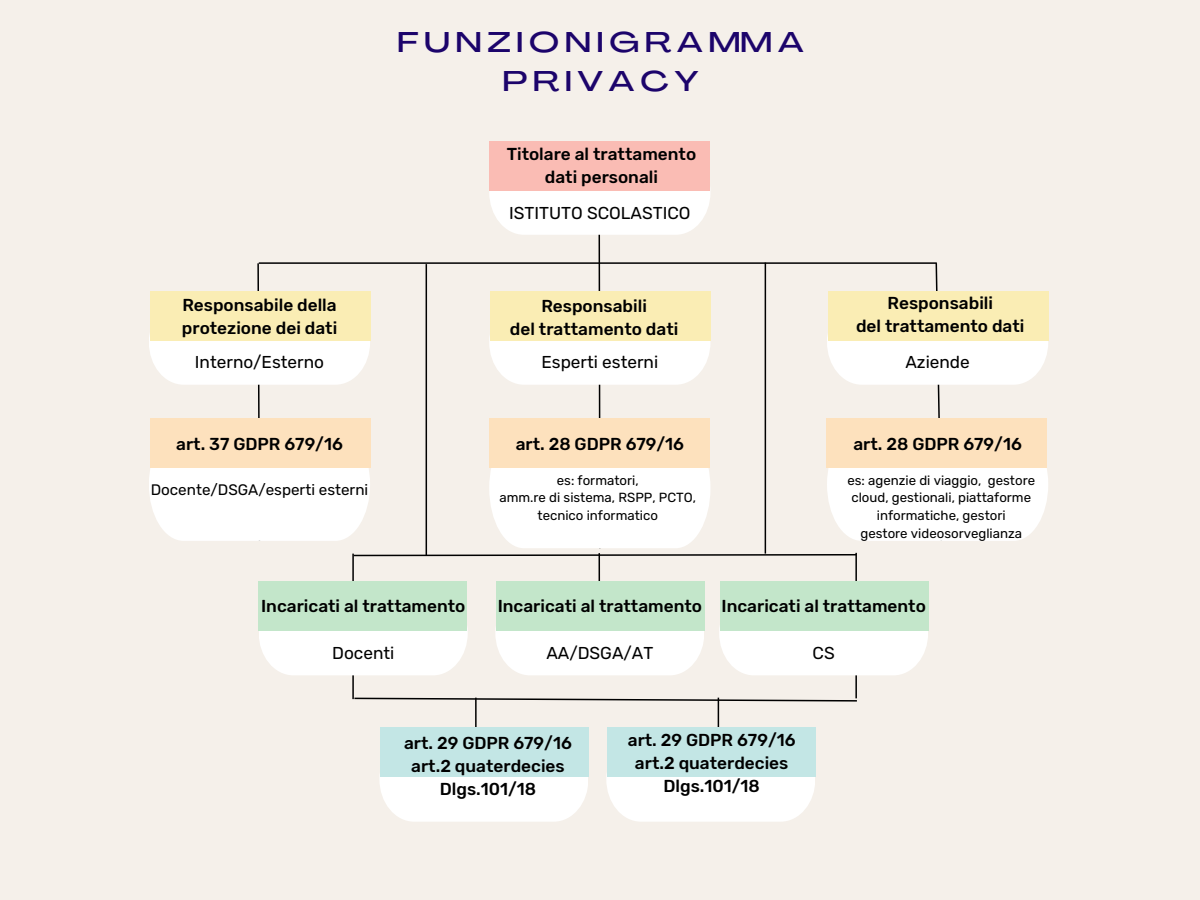
<style>
.page{position:relative;width:1200px;height:900px;background:#f5f0ea}
.page>*{position:absolute;margin:0;border:0;box-sizing:border-box;transform-origin:0 0}
.t1{font:500 28.2px/39px "Agrandir Grand";letter-spacing:.21em;color:#1c046b;text-align:center}
.t2{font:500 17.2px/23.4px "Rubik";color:#000;text-align:center}
.t3{font:17.2px "Rubik";color:#000}
.t4{font:15.2px "Rubik";color:#000}
.t5{font:13.2px/17.6px "Rubik";color:#000;text-align:center}
</style>
<div class="page">
<hr style="left:855px;top:553px;width:2px;height:145px;background:#000">
<hr style="left:599px;top:553px;width:1px;height:108px;background:#000">
<hr style="left:475px;top:698px;width:2px;height:97px;background:#000">
<div style="left:719px;top:627px;width:209px;height:48px;background:#fff"></div>
<hr style="left:352px;top:554px;width:2px;height:145px;background:#000">
<div style="left:259px;top:631px;width:208px;height:44px;background:#fff"></div>
<hr style="left:599px;top:230px;width:2px;height:318px;background:#000">
<div style="left:495px;top:628px;width:209px;height:47px;background:#fff"></div>
<svg style="left:379px;top:777px;width:209px;height:45px;background:#fefdfd"></svg>
<hr style="left:718px;top:698px;width:1px;height:97px;background:#000">
<svg style="left:606px;top:775px;width:209px;height:47px;background:#fefdfd"></svg>
<svg style="left:353px;top:697px;width:504px;height:5px"></svg>
<div style="left:489px;top:191px;width:221px;height:44px;background:#fff"></div>
<svg style="left:149px;top:262px;width:899px;height:295px"></svg>
<div style="left:489px;top:142px;width:221px;height:49px;background:#fabcb4"></div>
<div style="left:490px;top:291px;width:221px;height:50px;background:#faedb4"></div>
<div style="left:828px;top:291px;width:221px;height:50px;background:#faedb4"></div>
<div style="left:150px;top:291px;width:221px;height:50px;background:#faedb4"></div>
<div style="left:150px;top:419px;width:221px;height:49px;background:#fde1bd"></div>
<div style="left:259px;top:581px;width:208px;height:50px;background:#c3e6ca"></div>
<div style="left:496px;top:581px;width:209px;height:50px;background:#c3e6ca"></div>
<div style="left:380px;top:728px;width:209px;height:49px;background:#c3e6e5"></div>
<div style="left:607px;top:728px;width:209px;height:49px;background:#c3e6e5"></div>
<div style="left:720px;top:581px;width:209px;height:50px;background:#c3e6ca"></div>
<div style="left:489px;top:419px;width:221px;height:49px;background:#fde1bd"></div>
<div style="left:826px;top:419px;width:221px;height:49px;background:#fde1bd"></div>
<hr style="left:765px;top:263px;width:1px;height:291px;background:#000">
<p class="t1" style="left:398px;top:26px;width:407px">FUNZIONIGRAMMA<br>PRIVACY</p>
<p class="t2" style="left:507px;top:142px;width:191px">Titolare al trattamento dati personali</p>
<p class="t3" style="left:509px;top:203px;width:183px">ISTITUTO SCOLASTICO</p>
<p class="t2" style="left:182px;top:293px;width:156px">Responsabile della</p>
<p class="t2" style="left:182px;top:317px;width:157px">protezione dei dati</p>
<p class="t2" style="left:541px;top:295px;width:107px">Responsabili</p>
<p class="t2" style="left:510px;top:318px;width:170px">del trattamento dati</p>
<p class="t2" style="left:887px;top:291px;width:107px">Responsabili</p>
<p class="t2" style="left:856px;top:315px;width:170px">del trattamento dati</p>
<p class="t3" style="left:195px;top:352px;width:131px">Interno/Esterno</p>
<p class="t3" style="left:542px;top:352px;width:118px">Esperti esterni</p>
<p class="t3" style="left:905px;top:352px;width:66px">Aziende</p>
<p class="t2" style="left:176px;top:432px;width:168px">art. 37 GDPR 679/16</p>
<p class="t2" style="left:516px;top:432px;width:170px">art. 28 GDPR 679/16</p>
<p class="t2" style="left:853px;top:432px;width:170px">art. 28 GDPR 679/16</p>
<p class="t4" style="left:151px;top:481px;width:219px">Docente/DSGA/esperti esterni</p>
<p class="t5" style="left:557px;top:471px;width:83px">es: formatori,</p>
<p class="t5" style="left:499px;top:489px;width:198px">amm.re di sistema, RSPP, PCTO,</p>
<p class="t5" style="left:538px;top:507px;width:122px">tecnico informatico</p>
<p class="t5" style="left:847px;top:471px;width:189px">es: agenzie di viaggio, gestore cloud, gestionali, piattaforme</p>
<p class="t5" style="left:877px;top:507px;width:130px">informatiche, gestori</p>
<p class="t5" style="left:860px;top:524px;width:163px">gestore videosorveglianza</p>
<p class="t2" style="left:261px;top:594px;width:206px">Incaricati al trattamento</p>
<p class="t2" style="left:498px;top:594px;width:206px">Incaricati al trattamento</p>
<p class="t2" style="left:722px;top:594px;width:206px">Incaricati al trattamento</p>
<p class="t3" style="left:332px;top:642px;width:64px">Docenti</p>
<p class="t3" style="left:546px;top:642px;width:109px">AA/DSGA/AT</p>
<p class="t3" style="left:813px;top:642px;width:24px">CS</p>
<p class="t2" style="left:404px;top:731px;width:169px">art. 29 GDPR 679/16</p>
<p class="t2" style="left:411px;top:754px;width:155px">art.2 quaterdecies<br>Dlgs.101/18</p>
<p class="t2" style="left:628px;top:728px;width:169px">art. 29 GDPR 679/16</p>
<p class="t2" style="left:635px;top:751px;width:155px">art.2 quaterdecies<br>Dlgs.101/18</p>
</div>
